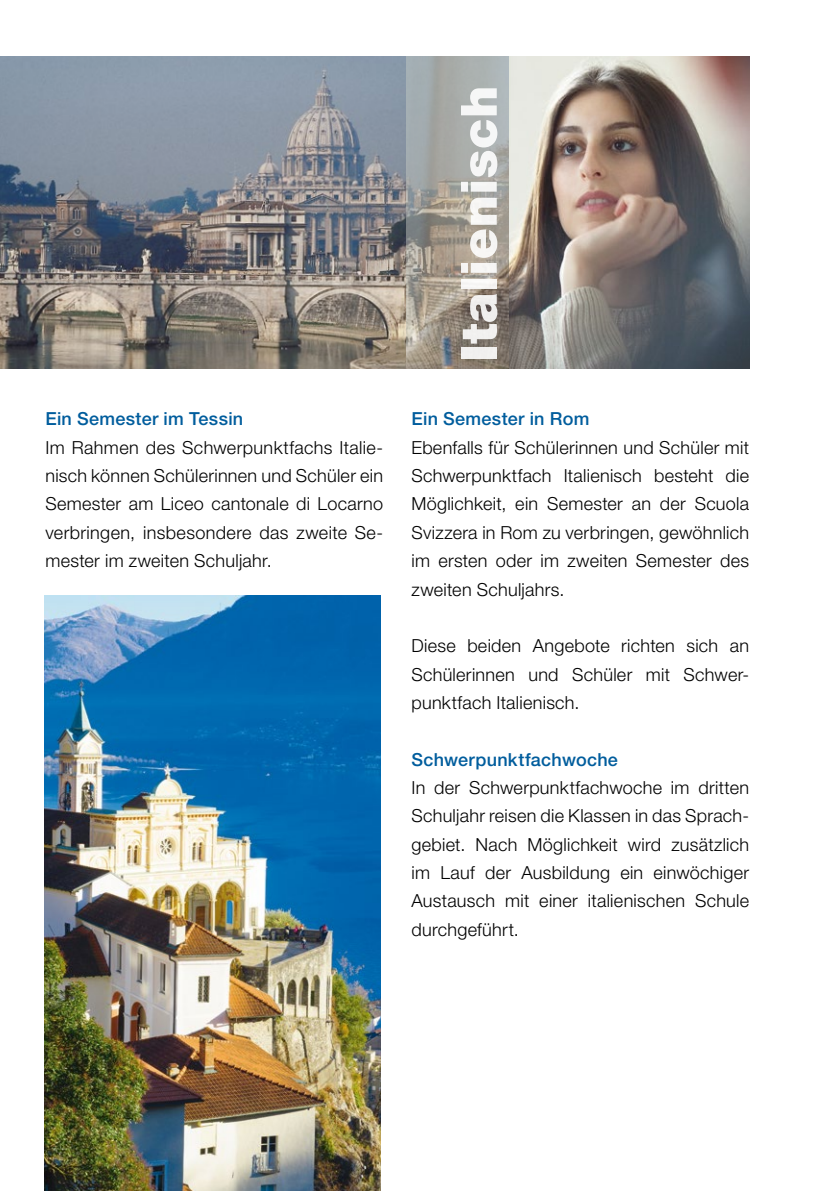
<style>
.page{position:relative;width:840px;height:1191px;background:#fff}
.page>*{position:absolute;margin:0;border:0;box-sizing:border-box;transform-origin:0 0}
.t1{font:900 50px "Helvetica Neue";letter-spacing:.01em;color:#fff}
.t2{font:300 18px/28.4px "Helvetica Neue";letter-spacing:.015em;color:#000;text-align:justify}
.t3{font:500 18px "Helvetica Neue";letter-spacing:.015em;color:#005d9d}
</style>
<div class="page">
<img style="left:508px;top:57px;width:240px;height:311px">
<svg style="left:0;top:57px;width:405px;height:311px;background:#83858a"></svg>
<img style="left:405px;top:57px;width:103px;height:311px">
<img style="left:44px;top:595px;width:336px;height:596px">
<p class="t3" style="left:45px;top:408px;width:199px">Ein Semester im Tessin</p>
<p class="t2" style="left:45px;top:433px;width:339px">Im Rahmen des Schwerpunktfachs Italie&shy;nisch können Schülerinnen und Schüler ein Semester am Liceo cantonale di Locarno verbringen, insbesondere das zweite Se&shy;mester im zweiten Schuljahr.</p>
<h1 class="t1" style="left:449px;top:361px;width:277px;rotate:-90deg">Italienisch</h1>
<p class="t3" style="left:411px;top:408px;width:179px">Ein Semester in Rom</p>
<p class="t2" style="left:411px;top:433px;width:339px">Ebenfalls für Schülerinnen und Schüler mit Schwerpunktfach Italienisch besteht die Möglichkeit, ein Semester an der Scuola Svizzera in Rom zu verbringen, gewöhnlich im ersten oder im zweiten Semester des zweiten Schuljahrs.</p>
<p class="t2" style="left:411px;top:631px;width:339px">Diese beiden Angebote richten sich an Schülerinnen und Schüler mit Schwer&shy;punktfach Italienisch.</p>
<p class="t3" style="left:411px;top:748px;width:208px">Schwerpunktfachwoche</p>
<p class="t2" style="left:411px;top:773px;width:339px">In der Schwerpunktfachwoche im dritten Schuljahr reisen die Klassen in das Sprach&shy;gebiet. Nach Möglichkeit wird zusätzlich im Lauf der Ausbildung ein einwöchiger Austausch mit einer italienischen Schule durchgeführt.</p>
</div>
